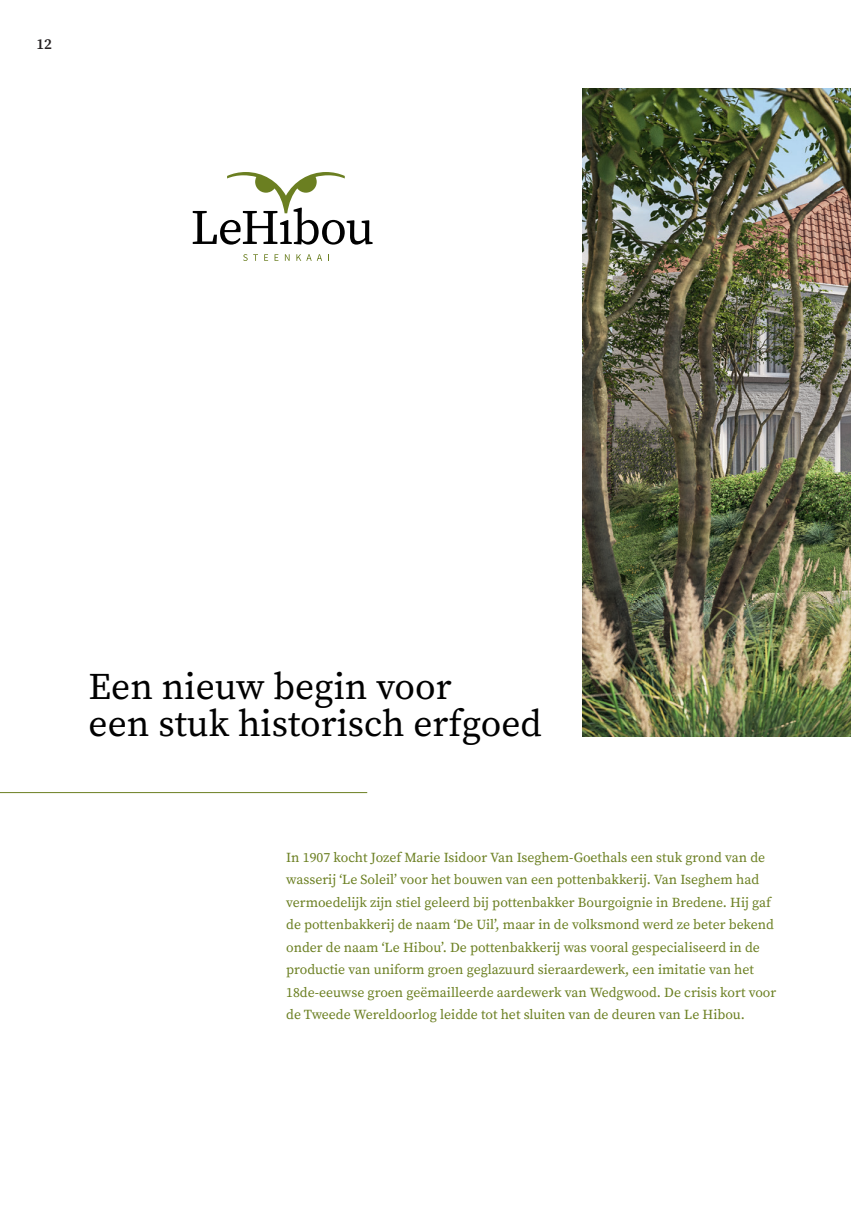
<style>
.page{position:relative;width:851px;height:1205px;background:#fff}
.page>*{position:absolute;margin:0;border:0;box-sizing:border-box;transform-origin:0 0}
.Paragraph_Style_1{font:37.5px/37.5px "Source Serif Pro";color:#010101}
.t1{font:600 15px "Source Serif Pro";color:#231f20}
.Paragraph_Style_1-2{font:13.75px/22.5px "Source Serif Pro";color:#6b7f21}
</style>
<div class="page">
<hr style="left:0;top:792px;width:367px;height:1px;background:#6b7f21">
<img style="left:582px;top:89px;width:268px;height:647px">
<svg style="left:243px;top:254px;width:15px;height:7px"></svg>
<svg style="left:264px;top:254px;width:4px;height:7px"></svg>
<svg style="left:274px;top:254px;width:4px;height:7px"></svg>
<svg style="left:285px;top:254px;width:4px;height:7px"></svg>
<svg style="left:296px;top:254px;width:26px;height:7px"></svg>
<svg style="left:193px;top:172px;width:179px;height:73px"></svg>
<p class="t1" style="left:36px;top:34px;width:17px">12</p>
<p class="Paragraph_Style_1" style="left:89px;top:667px;width:454px">Een nieuw begin voor<br>een stuk historisch erfgoed</p>
<p class="Paragraph_Style_1-2" style="left:286px;top:846px;width:491px">In 1907 kocht Jozef Marie Isidoor Van Iseghem-Goethals een stuk grond van de wasserij ‘Le Soleil’ voor het bouwen van een pottenbakkerij. Van Iseghem had vermoedelijk zijn stiel geleerd bij pottenbakker Bourgoignie in Bredene. Hij gaf de pottenbakkerij de naam ‘De Uil’, maar in de volksmond werd ze beter bekend onder de naam ‘Le Hibou’. De pottenbakkerij was vooral gespecialiseerd in de productie van uniform groen geglazuurd sieraardewerk, een imitatie van het 18de-eeuwse groen geëmailleerde aardewerk van Wedgwood. De crisis kort voor de Tweede Wereldoorlog leidde tot het sluiten van de deuren van Le Hibou.</p>
</div>
